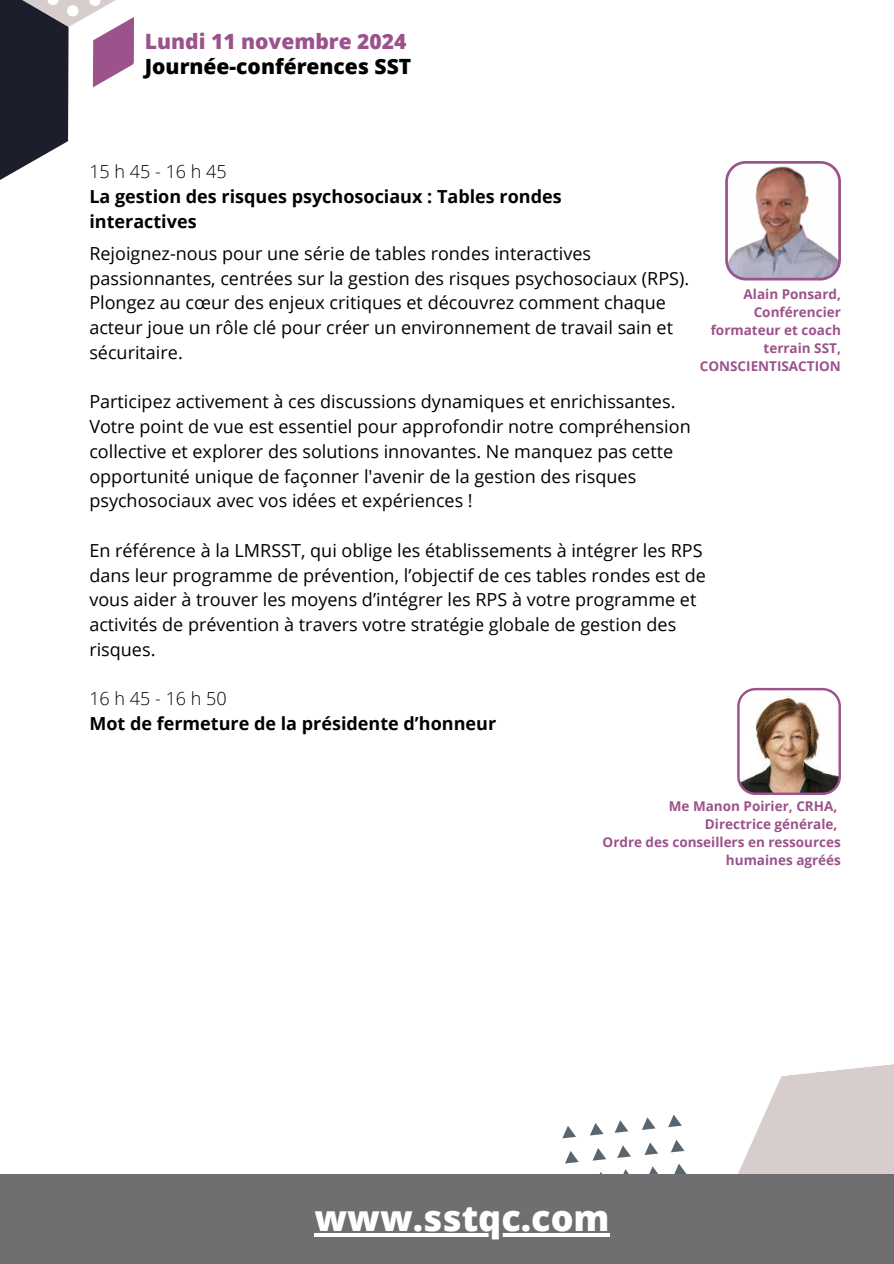
<style>
.page{position:relative;width:894px;height:1264px;background:#fff}
.page>*{position:absolute;margin:0;border:0;box-sizing:border-box;transform-origin:0 0}
.t1{font:800 36px "Open Sans";color:#fff}
.t2{font:800 21px "Open Sans";color:#020202}
.t3{font:800 21px "Open Sans";color:#9c528b}
.t4{font:18px/24.8px "Open Sans";color:#000}
.t5{font:700 18px/24.8px "Open Sans";color:#000}
.t6{font:300 18px "Open Sans";color:#000}
.t7{font:700 13.5px/18px "Open Sans";color:#9c528b;text-align:right}
</style>
<div class="page">
<svg style="left:562px;top:1064px;width:331px;height:110px"></svg>
<hr style="left:0;top:1259px;width:893px;height:4px;background:#6f6f72">
<div style="left:0;top:1174px;width:893px;height:85px;background:#6f6f72"></div>
<svg style="left:0;top:0;width:134px;height:180px"></svg>
<svg style="left:725px;top:161px;width:115px;height:119px"></svg>
<hr style="left:314px;top:1233px;width:295px;height:3px;background:#fff">
<img style="left:737px;top:688px;width:103px;height:107px">
<p class="t3" style="left:145px;top:26px;width:263px">Lundi 11 novembre 2024</p>
<p class="t2" style="left:145px;top:51px;width:268px">Journée-conférences SST</p>
<p class="t6" style="left:89px;top:159px;width:139px">15 h 45 - 16 h 45</p>
<p class="t5" style="left:89px;top:184px;width:473px">La gestion des risques psychosociaux : Tables rondes interactives</p>
<p class="t4" style="left:89px;top:240px;width:601px">Rejoignez-nous pour une série de tables rondes interactives passionnantes, centrées sur la gestion des risques psychosociaux (RPS).<br>Plongez au cœur des enjeux critiques et découvrez comment chaque acteur joue un rôle clé pour créer un environnement de travail sain et sécuritaire.</p>
<p class="t4" style="left:89px;top:389px;width:602px">Participez activement à ces discussions dynamiques et enrichissantes.<br>Votre point de vue est essentiel pour approfondir notre compréhension collective et explorer des solutions innovantes. Ne manquez pas cette opportunité unique de façonner l'avenir de la gestion des risques psychosociaux avec vos idées et expériences !</p>
<p class="t4" style="left:89px;top:537px;width:618px">En référence à la LMRSST, qui oblige les établissements à intégrer les RPS dans leur programme de prévention, l’objectif de ces tables rondes est de vous aider à trouver les moyens d’intégrer les RPS à votre programme et activités de prévention à travers votre stratégie globale de gestion des risques.</p>
<p class="t7" style="left:699px;top:285px;width:143px">Alain Ponsard,<br>Conférencier formateur et coach terrain SST,<br>CONSCIENTISACTION</p>
<p class="t6" style="left:89px;top:686px;width:139px">16 h 45 - 16 h 50</p>
<p class="t5" style="left:89px;top:710px;width:408px">Mot de fermeture de la présidente d’honneur</p>
<p class="t7" style="left:602px;top:797px;width:240px">Me Manon Poirier, CRHA,<br>Directrice générale,<br>Ordre des conseillers en ressources humaines agréés</p>
<h1 class="t1" style="left:314px;top:1190px;width:296px">www.sstqc.com</h1>
</div>
